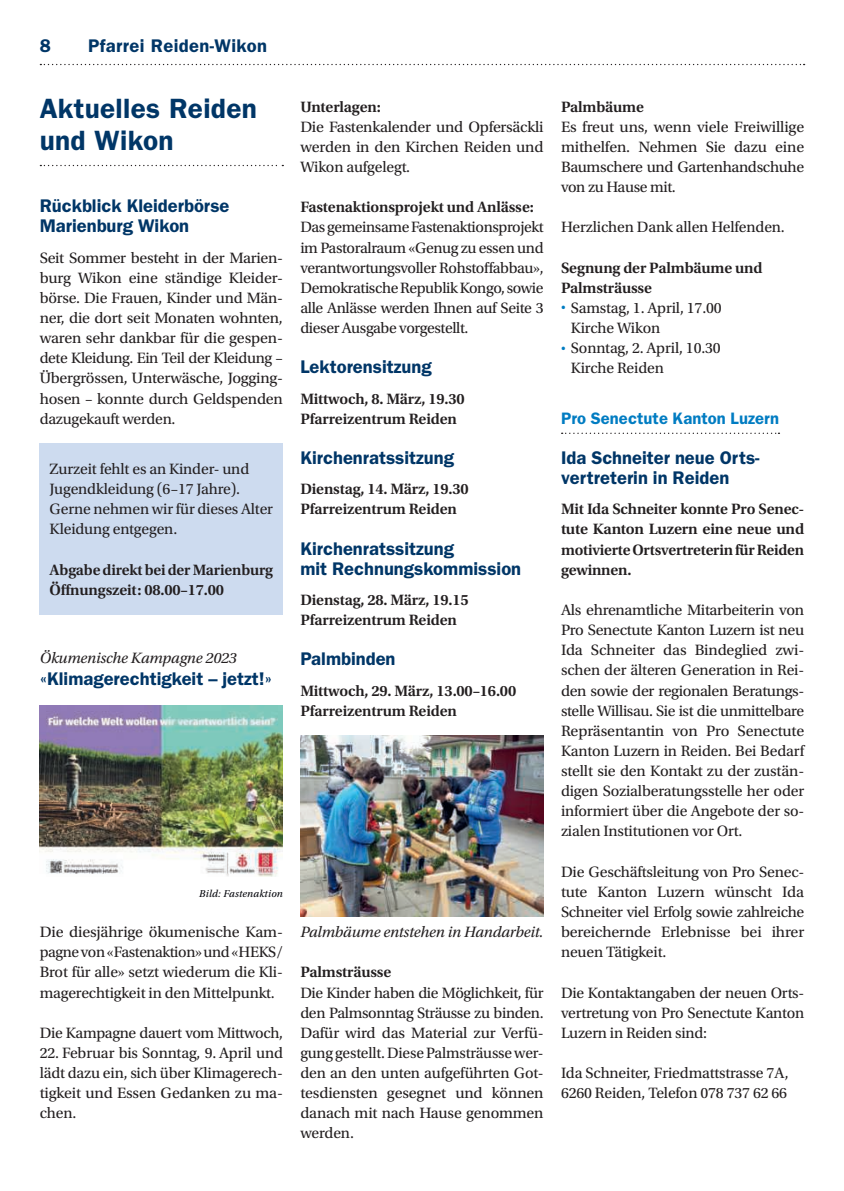
<style>
.page{position:relative;width:844px;height:1191px;background:#fff}
.page>*{position:absolute;margin:0;border:0;box-sizing:border-box;transform-origin:0 0}
.t1{font:600 28px/31.5px "ITC Franklin Gothic Std";letter-spacing:.01em;color:#003667}
.t2{font:600 18.38px/20.1px "ITC Franklin Gothic Std";color:#003667}
.t3{font:600 18.38px "ITC Franklin Gothic Std";letter-spacing:.02em;color:#003667}
.t4{font:600 16.62px "ITC Franklin Gothic Std";letter-spacing:.005em;color:#007cc2}
.t5{font:15.75px/20.1px "Utopia Std";letter-spacing:-.015em;color:#231f20}
.t6{font:600 15.75px/20.1px "Utopia Std";letter-spacing:-.01em;color:#231f20}
.t7{font:italic 15.75px "Utopia Std";letter-spacing:-.01em;color:#231f20}
.t8{font:italic 10.5px "Utopia Std";letter-spacing:.02em;color:#000208}
</style>
<div class="page">
<svg style="left:40px;top:64px;width:764px;height:1px"></svg>
<svg style="left:40px;top:165px;width:243px;height:1px"></svg>
<svg style="left:561px;top:432px;width:218px;height:2px"></svg>
<div style="left:40px;top:444px;width:243px;height:171px;background:#cddbef"></div>
<img style="left:40px;top:705px;width:243px;height:171px">
<img style="left:300px;top:735px;width:243px;height:182px">
<p class="t2" style="left:40px;top:36px;width:13px">8</p>
<p class="t3" style="left:88px;top:35px;width:180px">Pfarrei Reiden-Wikon</p>
<h1 class="t1" style="left:40px;top:93px;width:219px">Aktuelles Reiden und Wikon</h1>
<p class="t2" style="left:40px;top:196px;width:191px">Rückblick Kleiderbörse<br>Marienburg Wikon</p>
<p class="t5" style="left:40px;top:248px;width:245px">Seit Sommer besteht in der Marien&shy;burg Wikon eine ständige Kleider&shy;börse. Die Frauen, Kinder und Män&shy;ner, die dort seit Monaten wohnten, waren sehr dankbar für die gespen&shy;dete Kleidung. Ein Teil der Kleidung – Übergrössen, Unterwäsche, Jogging&shy;hosen – konnte durch Geldspenden dazugekauft werden.</p>
<p class="t5" style="left:50px;top:459px;width:225px">Zurzeit fehlt es an Kinder- und<br>Jugendkleidung (6–17 Jahre).<br>Gerne nehmen wir für dieses Alter<br>Kleidung entgegen.</p>
<p class="t6" style="left:50px;top:560px;width:225px">Abgabe direkt bei der Marienburg<br>Öffnungszeit: 08.00–17.00</p>
<p class="t7" style="left:40px;top:649px;width:198px">Ökumenische Kampagne 2023</p>
<p class="t2" style="left:40px;top:669px;width:234px">«Klimagerechtigkeit – jetzt!»</p>
<p class="t8" style="left:199px;top:887px;width:85px">Bild: Fastenaktion</p>
<p class="t5" style="left:40px;top:922px;width:245px;text-align:justify">Die diesjährige ökumenische Kam&shy;pagne von «Fastenaktion» und «HEKS/ Brot für alle» setzt wiederum die Kli&shy;magerechtigkeit in den Mittelpunkt.</p>
<p class="t5" style="left:40px;top:1023px;width:245px">Die Kampagne dauert vom Mittwoch,</p>
<p class="t5" style="left:40px;top:1043px;width:245px;text-align:justify">22. Februar bis Sonntag, 9. April und lädt dazu ein, sich über Klimagerech&shy;tigkeit und Essen Gedanken zu ma&shy;chen.</p>
<p class="t6" style="left:300px;top:97px;width:82px">Unterlagen:</p>
<p class="t5" style="left:300px;top:117px;width:245px;text-align:justify">Die Fastenkalender und Opfersäckli werden in den Kirchen Reiden und Wikon aufgelegt.</p>
<p class="t6" style="left:300px;top:197px;width:235px">Fastenaktionsprojekt und Anlässe:</p>
<p class="t5" style="left:300px;top:217px;width:245px;text-align:justify">Das gemeinsame Fastenaktionsprojekt im Pastoralraum «Genug zu essen und verantwortungsvoller Rohstoffabbau», Demokratische Republik Kongo, sowie alle Anlässe werden Ihnen auf Seite 3 dieser Ausgabe vorgestellt.</p>
<p class="t2" style="left:300px;top:357px;width:133px">Lektorensitzung</p>
<p class="t6" style="left:300px;top:388px;width:166px">Mittwoch, 8. März, 19.30<br>Pfarreizentrum Reiden</p>
<p class="t2" style="left:300px;top:447px;width:155px">Kirchenratssitzung</p>
<p class="t6" style="left:300px;top:479px;width:170px">Dienstag, 14. März, 19.30<br>Pfarreizentrum Reiden</p>
<p class="t2" style="left:300px;top:538px;width:222px">Kirchenratssitzung<br>mit Rechnungskommission</p>
<p class="t6" style="left:300px;top:590px;width:170px">Dienstag, 28. März, 19.15<br>Pfarreizentrum Reiden</p>
<p class="t2" style="left:300px;top:649px;width:97px">Palmbinden</p>
<p class="t6" style="left:300px;top:680px;width:217px">Mittwoch, 29. März, 13.00–16.00<br>Pfarreizentrum Reiden</p>
<p class="t7" style="left:300px;top:923px;width:244px">Palmbäume entstehen in Handarbeit.</p>
<p class="t6" style="left:300px;top:962px;width:93px">Palmsträusse</p>
<p class="t5" style="left:300px;top:982px;width:245px;text-align:justify">Die Kinder haben die Möglichkeit, für den Palmsonntag Sträusse zu binden.<br>Dafür wird das Material zur Verfü&shy;gung gestellt. Diese Palmsträusse wer&shy;den an den unten aufgeführten Got&shy;tesdiensten gesegnet und können danach mit nach Hause genommen werden.</p>
<p class="t6" style="left:561px;top:97px;width:85px">Palmbäume</p>
<p class="t5" style="left:561px;top:117px;width:245px;text-align:justify">Es freut uns, wenn viele Freiwillige mithelfen. Nehmen Sie dazu eine Baumschere und Gartenhandschuhe von zu Hause mit.</p>
<p class="t5" style="left:561px;top:217px;width:225px">Herzlichen Dank allen Helfenden.</p>
<p class="t6" style="left:561px;top:258px;width:203px">Segnung der Palmbäume und<br>Palmsträusse</p>
<p class="t5" style="left:570px;top:298px;width:152px;text-indent:-10px"><sup>•</sup> Samstag, 1. April, 17.00<br>Kirche Wikon</p>
<p class="t5" style="left:570px;top:338px;width:151px;text-indent:-10px"><sup>•</sup> Sonntag, 2. April, 10.30<br>Kirche Reiden</p>
<p class="t4" style="left:561px;top:408px;width:220px">Pro Senectute Kanton Luzern</p>
<p class="t2" style="left:561px;top:447px;width:200px">Ida Schneiter neue Orts&shy;vertreterin in Reiden</p>
<p class="t6" style="left:561px;top:499px;width:245px;text-align:justify">Mit Ida Schneiter konnte Pro Senec&shy;tute Kanton Luzern eine neue und motivierte Ortsvertreterin für Reiden gewinnen.</p>
<p class="t5" style="left:561px;top:600px;width:245px">Als ehrenamtliche Mitarbeiterin von Pro Senectute Kanton Luzern ist neu Ida Schneiter das Bindeglied zwi&shy;schen der älteren Generation in Rei&shy;den sowie der regionalen Beratungs&shy;stelle Willisau. Sie ist die unmittelbare Repräsentantin von Pro Senectute Kanton Luzern in Reiden. Bei Bedarf stellt sie den Kontakt zu der zustän&shy;digen Sozialberatungsstelle her oder informiert über die Angebote der so&shy;zialen Institutionen vor Ort.</p>
<p class="t5" style="left:561px;top:861px;width:245px">Die Geschäftsleitung von Pro Senec&shy;tute Kanton Luzern wünscht Ida<br>Schneiter viel Erfolg sowie zahlreiche bereichernde Erlebnisse bei ihrer neuen Tätigkeit.</p>
<p class="t5" style="left:561px;top:982px;width:245px;text-align:justify">Die Kontaktangaben der neuen Orts&shy;vertretung von Pro Senectute Kanton Luzern in Reiden sind:</p>
<p class="t5" style="left:561px;top:1063px;width:229px">Ida Schneiter, Friedmattstrasse 7A,<br>6260 Reiden, Telefon 078 737 62 66</p>
</div>
